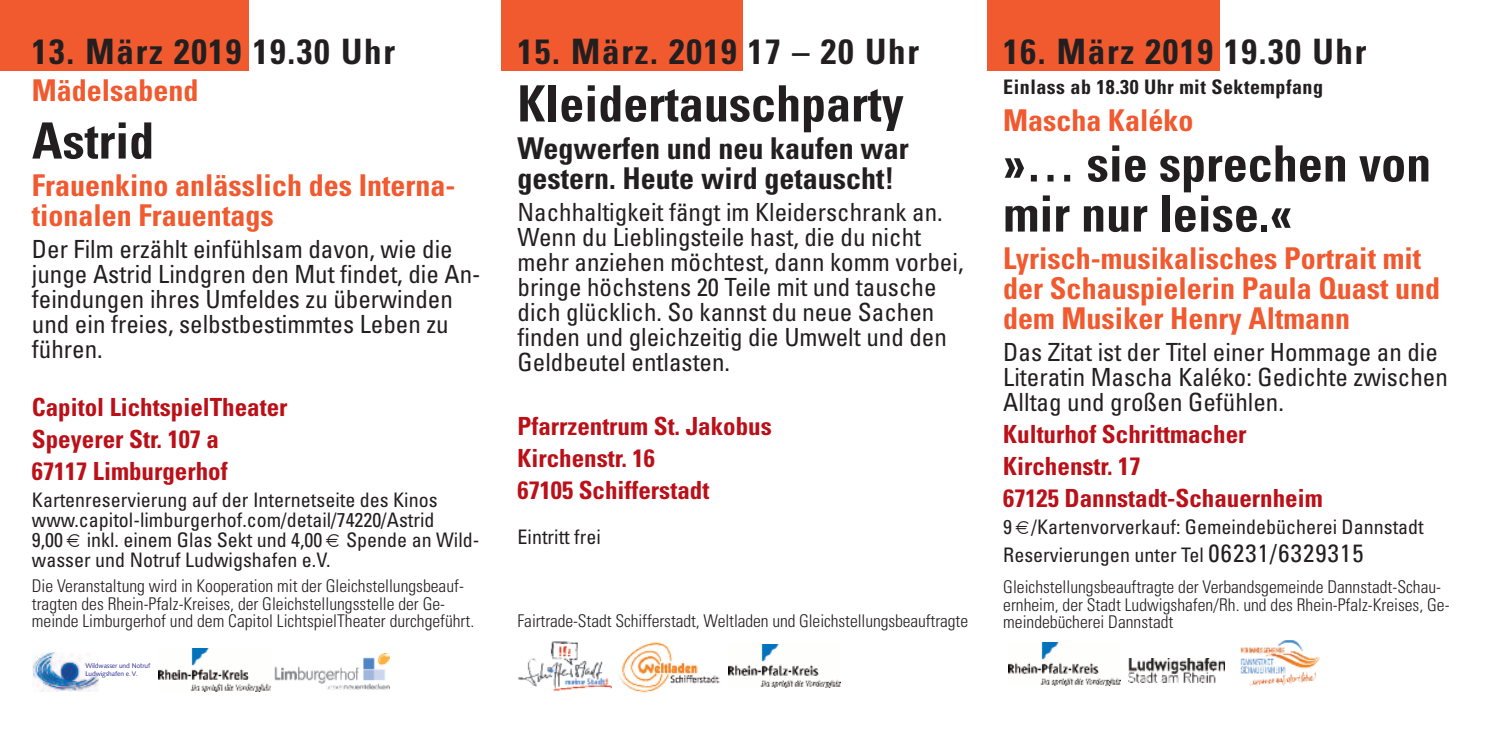
<style>
.page{position:relative;width:1489px;height:745px;background:#fff}
.page>*{position:absolute;margin:0;border:0;box-sizing:border-box;transform-origin:0 0}
.t1{font:700 condensed 50px/50px "Univers";color:#231f20}
.t2{font:700 condensed 35px "Univers";letter-spacing:.05em;color:#231f20}
.t3{font:700 condensed 30px/30px "Univers";color:#f1592f}
.t4{font:700 condensed 30px/30px "Univers";color:#231f20}
.t5{font:condensed 25px/25px "Univers";color:#231f20}
.t6{font:700 condensed 25px/32px "Univers";color:#bb1018}
.t7{font:condensed 20px/20px "Univers";color:#231f20}
.t8{font:700 condensed 20px "Univers";letter-spacing:.025em;color:#231f20}
.t9{font:300 condensed 17.5px/17.5px "Univers";color:#231f20}
.t10{font:7px/7.2px "Saxony";letter-spacing:-.015em;color:#2e3092}
.s1{font-family:"Gill Sans MT Pro"}
.s2{font-size:25px}
</style>
<div class="page">
<div style="left:0;top:0;width:249px;height:71px;background:#f1592f"></div>
<div style="left:501px;top:0;width:241px;height:71px;background:#f1592f"></div>
<div style="left:987px;top:0;width:232px;height:71px;background:#f1592f"></div>
<img style="left:32px;top:652px;width:67px;height:39px">
<svg style="left:190px;top:685px;width:81px;height:7px"></svg>
<img style="left:158px;top:648px;width:112px;height:42px">
<svg style="left:760px;top:681px;width:81px;height:7px"></svg>
<img style="left:728px;top:644px;width:112px;height:42px">
<img style="left:1008px;top:642px;width:112px;height:43px">
<img style="left:274px;top:653px;width:115px;height:36px">
<img style="left:518px;top:641px;width:93px;height:50px">
<img style="left:618px;top:642px;width:102px;height:51px">
<img style="left:1240px;top:640px;width:80px;height:46px">
<svg style="left:1128px;top:660px;width:97px;height:23px"></svg>
<img style="left:1128px;top:658px;width:96px;height:23px">
<h2 class="t2" style="left:32px;top:39px;width:364px">13. März 2019 19.30 Uhr</h2>
<p class="t3" style="left:32px;top:78px;width:168px">Mädelsabend</p>
<h1 class="t1" style="left:32px;top:120px;width:124px">Astrid</h1>
<p class="t3" style="left:32px;top:172px;width:425px">Frauenkino anlässlich des Interna&shy;tionalen Frauentags</p>
<p class="t5" style="left:32px;top:238px;width:450px">Der Film erzählt einfühlsam davon, wie die junge Astrid Lindgren den Mut findet, die An&shy;feindungen ihres Umfeldes zu überwinden und ein freies, selbstbestimmtes Leben zu führen.</p>
<p class="t6" style="left:32px;top:393px;width:257px">Capitol LichtspielTheater<br>Speyerer Str. 107 a<br>67117 Limburgerhof</p>
<p class="t7" style="left:32px;top:491px;width:449px">Kartenreservierung auf der Internetseite des Kinos www.capitol-limburgerhof.com/detail/74220/Astrid<br>9,00 inkl. einem Glas Sekt und 4,00 Spende an Wild&shy;wasser und Notruf Ludwigshafen e.V.</p>
<p class="t9" style="left:32px;top:578px;width:444px">Die Veranstaltung wird in Kooperation mit der Gleichstellungsbeauf&shy;tragten des Rhein-Pfalz-Kreises, der Gleichstellungsstelle der Ge&shy;meinde Limburgerhof und dem Capitol LichtspielTheater durchgeführt.</p>
<p class="t10" style="left:85px;top:662px;width:66px">Wildwasser und Notruf<br>Ludwigshafen e.V<span class="s1">.</span></p>
<h2 class="t2" style="left:517px;top:39px;width:403px">15. März. 2019 17 – 20 Uhr</h2>
<h1 class="t1" style="left:517px;top:83px;width:388px">Kleidertauschparty</h1>
<p class="t4" style="left:517px;top:135px;width:392px">Wegwerfen und neu kaufen war gestern. Heute wird getauscht!</p>
<p class="t5" style="left:517px;top:201px;width:447px">Nachhaltigkeit fängt im Kleiderschrank an.<br>Wenn du Lieblingsteile hast, die du nicht mehr anziehen möchtest, dann komm vorbei, bringe höchstens 20 Teile mit und tausche dich glücklich. So kannst du neue Sachen finden und gleichzeitig die Umwelt und den Geldbeutel entlasten.</p>
<p class="t6" style="left:517px;top:412px;width:256px">Pfarrzentrum St. Jakobus<br>Kirchenstr. 16<br>67105 Schifferstadt</p>
<p class="t7" style="left:517px;top:528px;width:85px">Eintritt frei</p>
<p class="t9" style="left:517px;top:613px;width:452px">Fairtrade-Stadt Schifferstadt, Weltladen und Gleichstellungsbeauftragte</p>
<h2 class="t2" style="left:1003px;top:39px;width:364px">16. März 2019 19.30 Uhr</h2>
<p class="t8" style="left:1003px;top:80px;width:321px">Einlass ab 18.30 Uhr mit Sektempfang</p>
<p class="t3" style="left:1003px;top:108px;width:191px">Mascha Kaléko</p>
<h1 class="t1" style="left:1003px;top:143px;width:429px">»… sie sprechen von mir nur leise.«</h1>
<p class="t3" style="left:1003px;top:245px;width:438px">Lyrisch-musikalisches Portrait mit der Schauspielerin Paula Quast und dem Musiker Henry Altmann</p>
<p class="t5" style="left:1003px;top:341px;width:446px">Das Zitat ist der Titel einer Hommage an die<br>Literatin Mascha Kaléko: Gedichte zwischen<br>Alltag und großen Gefühlen.</p>
<p class="t6" style="left:1003px;top:420px;width:321px">Kulturhof Schrittmacher<br>Kirchenstr. 17<br>67125 Dannstadt-Schauernheim</p>
<p class="t7" style="left:1003px;top:515px;width:422px;line-height:27px">9 /Kartenvorverkauf: Gemeindebücherei Dannstadt<br>Reservierungen unter Tel <span class="s2">06231/6329315</span></p>
<p class="t9" style="left:1003px;top:579px;width:448px">Gleichstellungsbeauftragte der Verbandsgemeinde Dannstadt-Schau&shy;ernheim, der Stadt Ludwigshafen/Rh. und des Rhein-Pfalz-Kreises, Ge&shy;meindebücherei Dannstadt</p>
</div>
